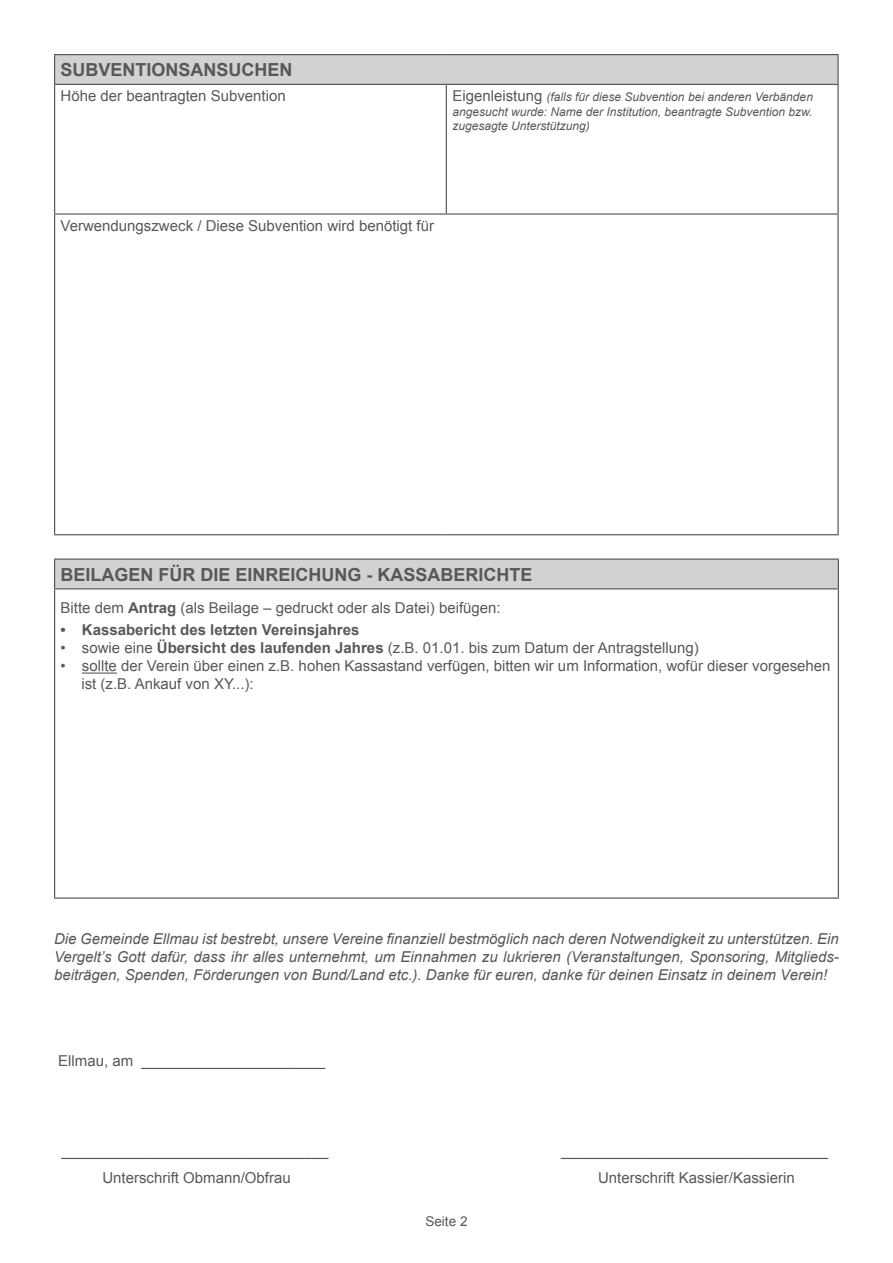
<style>
.page{position:relative;width:893px;height:1263px;background:#fff}
.page>*{position:absolute;margin:0;border:0;box-sizing:border-box;transform-origin:0 0}
.t1{font:700 18px "Arial";color:#57585a}
.t2{font:15px/27px "Arial";color:#57585a;text-align:center}
.t3{font:italic 15px/18px "Arial";color:#57585a;text-align:justify}
.t4{font:700 15px "Arial";color:#57585a}
.t5{font:13.5px "Arial";color:#57585a}
.t6{font:italic 12px/14.4px "Arial";color:#57585a;text-align:justify}
.s1{font-style:normal;font-size:15px}
.s2{font-weight:700}
</style>
<div class="page">
<div style="left:55px;top:55px;width:783px;height:29px;background:#d1d2d4"></div>
<hr style="left:54px;top:54px;width:392px;height:1px;background:#57585a">
<svg style="left:54px;top:55px;width:1px;height:29px"></svg>
<hr style="left:446px;top:54px;width:393px;height:1px;background:#57585a">
<hr style="left:837px;top:55px;width:2px;height:29px;background:#57585a">
<hr style="left:54px;top:84px;width:392px;height:1px;background:#57585a">
<hr style="left:54px;top:85px;width:1px;height:128px;background:#57585a">
<hr style="left:446px;top:84px;width:393px;height:1px;background:#57585a">
<hr style="left:446px;top:85px;width:1px;height:128px;background:#57585a">
<hr style="left:837px;top:85px;width:2px;height:128px;background:#57585a">
<hr style="left:54px;top:213px;width:392px;height:2px;background:#57585a">
<hr style="left:54px;top:215px;width:1px;height:319px;background:#57585a">
<hr style="left:446px;top:213px;width:393px;height:2px;background:#57585a">
<hr style="left:837px;top:215px;width:2px;height:319px;background:#57585a">
<hr style="left:54px;top:534px;width:392px;height:1px;background:#57585a">
<hr style="left:446px;top:534px;width:393px;height:1px;background:#57585a">
<div style="left:55px;top:559px;width:783px;height:30px;background:#d1d2d4"></div>
<hr style="left:54px;top:558px;width:785px;height:2px;background:#57585a">
<svg style="left:54px;top:560px;width:1px;height:28px"></svg>
<svg style="left:838px;top:560px;width:1px;height:28px"></svg>
<hr style="left:54px;top:588px;width:785px;height:1px;background:#57585a">
<hr style="left:54px;top:589px;width:1px;height:308px;background:#57585a">
<hr style="left:838px;top:589px;width:1px;height:308px;background:#57585a">
<hr style="left:54px;top:897px;width:785px;height:2px;background:#57585a">
<hr style="left:82px;top:672px;width:35px;height:2px;background:#57585a">
<p class="t1" style="left:61px;top:58px;width:234px">SUBVENTIONSANSUCHEN</p>
<p class="t2" style="left:61px;top:83px;width:227px">Höhe der beantragten Subvention</p>
<p class="t6" style="left:452px;top:90px;width:362px"><span class="s1">Eigenleistung</span> (falls für diese Subvention bei anderen Verbänden angesucht wurde: Name der Institution, beantragte Subvention bzw. zugesagte Unterstützung)</p>
<p class="t2" style="left:61px;top:212px;width:375px">Verwendungszweck / Diese Subvention wird benötigt für</p>
<p class="t1" style="left:61px;top:562px;width:474px">BEILAGEN FÜR DIE EINREICHUNG - KASSABERICHTE</p>
<p class="t2" style="left:61px;top:594px;width:442px">Bitte dem <span class="s2">Antrag</span> (als Beilage – gedruckt oder als Datei) beifügen:</p>
<p class="t4" style="left:61px;top:620px;width:300px">• Kassabericht des letzten Vereinsjahres</p>
<p class="t2" style="left:61px;top:635px;width:640px">• sowie eine <span class="s2">Übersicht des laufenden Jahres</span> (z.B. 01.01. bis zum Datum der Antragstellung)</p>
<p class="t2" style="left:81px;top:657px;width:751px;line-height:18px;text-align:left;text-indent:-21px">• sollte der Verein über einen z.B. hohen Kassastand verfügen, bitten wir um Information, wofür dieser vorgesehen ist (z.B. Ankauf von XY...):</p>
<p class="t3" style="left:54px;top:929px;width:786px">Die Gemeinde Ellmau ist bestrebt, unsere Vereine finanziell bestmöglich nach deren Notwendigkeit zu unterstützen. Ein Vergelt’s Gott dafür, dass ihr alles unternehmt, um Einnahmen zu lukrieren (Veranstaltungen, Sponsoring, Mitglieds&shy;beiträgen, Spenden, Förderungen von Bund/Land etc.). Danke für euren, danke für deinen Einsatz in deinem Verein!</p>
<p class="t2" style="left:58px;top:1048px;width:268px">Ellmau, am ______________________</p>
<p class="t2" style="left:61px;top:1137px;width:268px">________________________________<br>Unterschrift Obmann/Obfrau</p>
<p class="t2" style="left:561px;top:1137px;width:268px">________________________________<br>Unterschrift Kassier/Kassierin</p>
<p class="t5" style="left:425px;top:1213px;width:44px">Seite 2</p>
</div>
